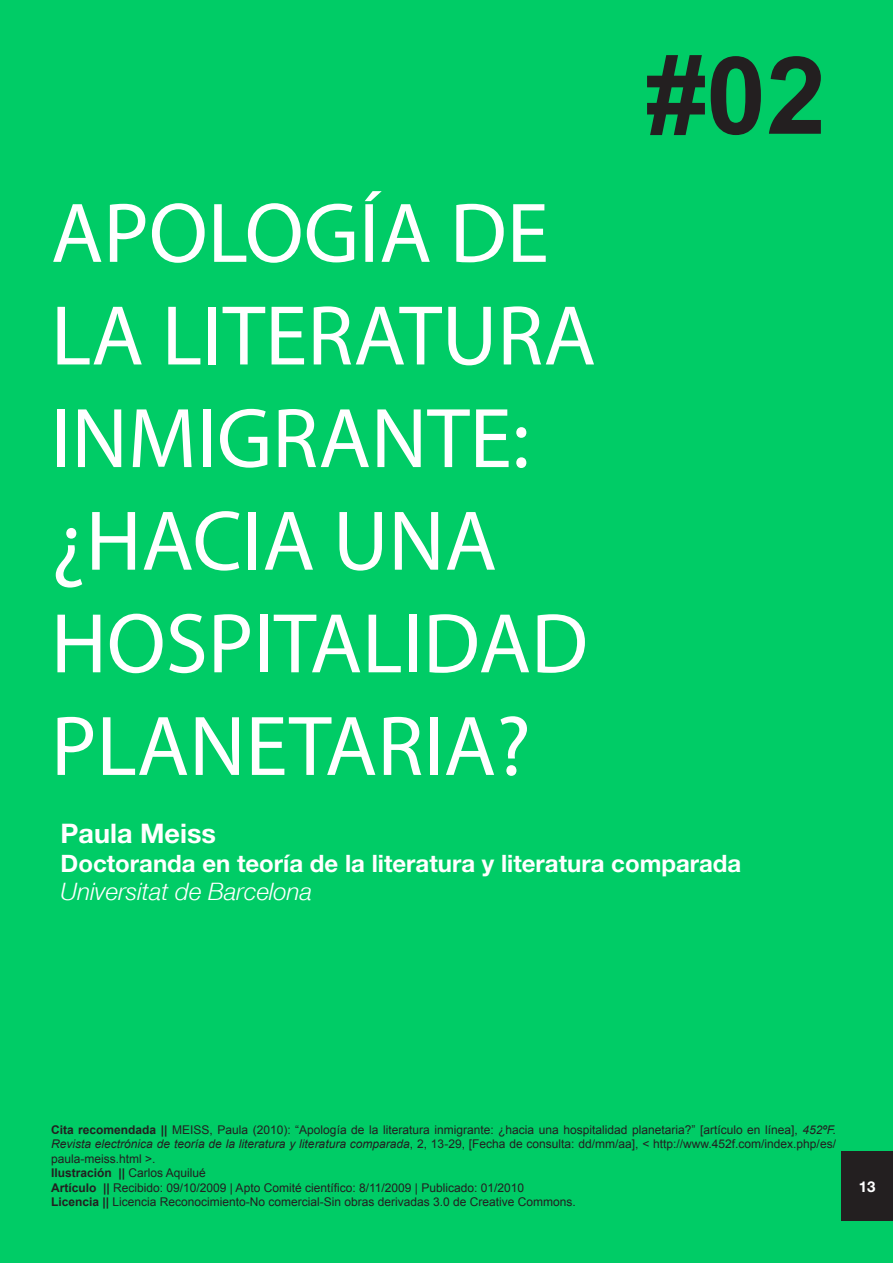
<style>
.page{position:relative;width:893px;height:1263px;background:#0c6}
.page>*{position:absolute;margin:0;border:0;box-sizing:border-box;transform-origin:0 0}
.t1{font:700 108px "Arial";color:#231f20}
.t2{font:85.5px/102.6px "Myriad Pro";color:#fff}
.t3{font:700 27px "Helvetica Neue";color:#fff}
.t4{font:700 24px/28.8px "Helvetica Neue";color:#fff}
.t5{font:700 15px "Helvetica Neue";color:#fff}
.t6{font:12px/14.4px "Arial";color:#231f20;text-align:justify}
.t7{font:700 12px "Arial";color:#231f20}
.s1{font-weight:400;font-style:italic}
.s2{font-weight:700}
.s3{font-style:italic}
.s4{font-weight:400}
</style>
<div class="page">
<div style="left:841px;top:1151px;width:52px;height:70px;background:#231f20"></div>
<p class="t2" style="left:51px;top:181px;width:546px">APOLOGÍA DE<br>LA LITERATURA<br>INMIGRANTE:</p>
<p class="t2" style="left:51px;top:488px;width:538px">¿HACIA UNA<br>HOSPITALIDAD<br>PLANETARIA?</p>
<p class="t1" style="left:646px;top:25px;width:182px">#02</p>
<p class="t3" style="left:61px;top:816px;width:157px">Paula Meiss</p>
<p class="t4" style="left:61px;top:848px;width:682px">Doctoranda en teoría de la literatura y literatura comparada<br><span class="s1">Universitat de Barcelona</span></p>
<p class="t6" style="left:51px;top:1123px;width:786px"><span class="s2">Cita recomendada ||</span> MEISS, Paula (2010): “Apología de la literatura inmigrante: ¿hacia una hospitalidad planetaria?” [artículo en línea], <span class="s3">452ºF.<br>Revista electrónica de teoría de la literatura y literatura comparada</span>, 2, 13-29, [Fecha de consulta: dd/mm/aa], &lt; http://www.452f.com/index.php/es/ paula-meiss.html &gt;.</p>
<p class="t7" style="left:51px;top:1165px;width:156px">Ilustración || <span class="s4">Carlos Aquilué</span></p>
<p class="t6" style="left:51px;top:1180px;width:474px"><span class="s2">Artículo ||</span> Recibido: 09/10/2009 | Apto Comité científico: 8/11/2009 | Publicado: 01/2010</p>
<p class="t6" style="left:51px;top:1195px;width:526px"><span class="s2">Licencia ||</span> Licencia Reconocimiento-No comercial-Sin obras derivadas 3.0 de Creative Commons.</p>
<p class="t5" style="left:859px;top:1177px;width:18px">13</p>
</div>
